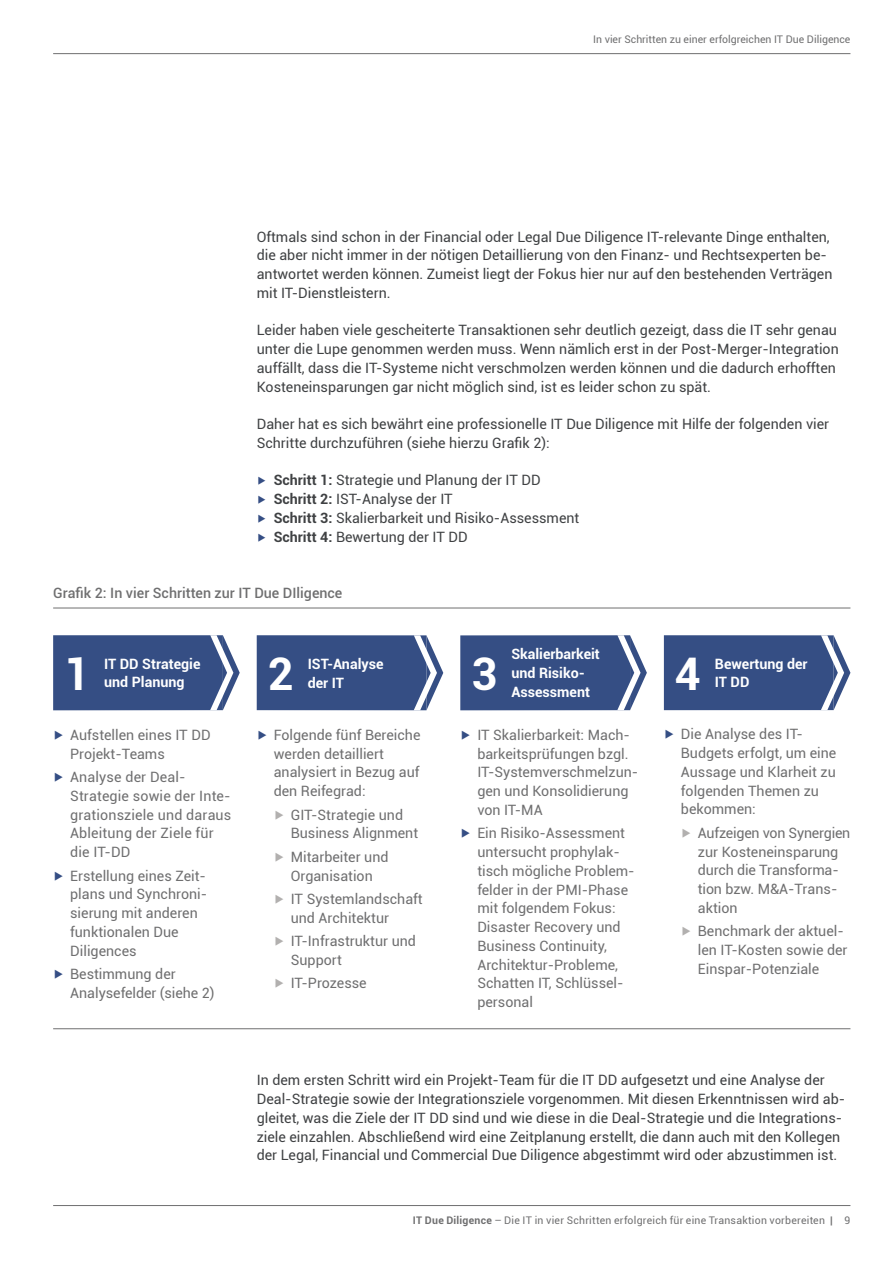
<style>
.page{position:relative;width:893px;height:1263px;background:#fff}
.page>*{position:absolute;margin:0;border:0;box-sizing:border-box;transform-origin:0 0}
.t1{font:700 45px "Roboto";color:#fff}
.t2{font:14.25px/18.8px "Roboto";color:#3f4143}
.t3{font:14.25px/18.8px "Roboto";color:#6f6f70}
.t4{font:700 14.25px/18.8px "Roboto";color:#fff}
.t5{font:500 14.25px "Roboto";color:#6f6f70}
.t6{font:10.5px "Roboto";letter-spacing:.01em;color:#6f6f70}
.s1{color:#354e84}
.s2{font-weight:700}
.s3{color:#b2b0af}
</style>
<div class="page">
<hr style="left:53px;top:53px;width:797px;height:1px;background:#6f6f70">
<hr style="left:53px;top:1205px;width:797px;height:1px;background:#6f6f70">
<hr style="left:53px;top:608px;width:797px;height:1px;background:#6f6f70">
<div style="left:53px;top:635px;width:170px;height:75px;background:#354e84"></div>
<svg style="left:210px;top:635px;width:30px;height:75px"></svg>
<div style="left:460px;top:635px;width:170px;height:75px;background:#354e84"></div>
<svg style="left:617px;top:635px;width:30px;height:75px"></svg>
<div style="left:257px;top:635px;width:169px;height:75px;background:#354e84"></div>
<svg style="left:414px;top:635px;width:29px;height:75px"></svg>
<div style="left:664px;top:635px;width:170px;height:75px;background:#354e84"></div>
<svg style="left:821px;top:635px;width:29px;height:75px"></svg>
<hr style="left:53px;top:1028px;width:797px;height:1px;background:#6f6f70">
<p class="t6" style="left:593px;top:31px;width:259px">In vier Schritten zu einer erfolgreichen IT Due Diligence</p>
<p class="t2" style="left:257px;top:227px;width:577px">Oftmals sind schon in der Financial oder Legal Due Diligence IT-relevante Dinge enthalten, die aber nicht immer in der nötigen Detaillierung von den Finanz- und Rechtsexperten be&shy;antwortet werden können. Zumeist liegt der Fokus hier nur auf den bestehenden Verträgen mit IT-Dienstleistern.</p>
<p class="t2" style="left:257px;top:320px;width:584px">Leider haben viele gescheiterte Transaktionen sehr deutlich gezeigt, dass die IT sehr genau unter die Lupe genommen werden muss. Wenn nämlich erst in der Post-Merger-Integration auffällt, dass die IT-Systeme nicht verschmolzen werden können und die dadurch erhofften Kosteneinsparungen gar nicht möglich sind, ist es leider schon zu spät.</p>
<p class="t2" style="left:257px;top:414px;width:574px">Daher hat es sich bewährt eine professionelle IT Due Diligence mit Hilfe der folgenden vier<br>Schritte durchzuführen (siehe hierzu Grafik 2):</p>
<p class="t2" style="left:257px;top:470px;width:324px"><span class="s1">▶</span> <span class="s2">Schritt 1:</span> Strategie und Planung der IT DD<br><span class="s1">▶</span> <span class="s2">Schritt 2:</span> IST-Analyse der IT<br><span class="s1">▶</span> <span class="s2">Schritt 3:</span> Skalierbarkeit und Risiko-Assessment <span class="s1">▶</span> <span class="s2">Schritt 4:</span> Bewertung der IT DD</p>
<p class="t5" style="left:53px;top:583px;width:291px">Grafik 2: In vier Schritten zur IT Due DIligence</p>
<h1 class="t1" style="left:64px;top:642px;width:27px">1</h1>
<p class="t4" style="left:104px;top:654px;width:98px">IT DD Strategie</p>
<p class="t4" style="left:104px;top:672px;width:82px">und Planung</p>
<h1 class="t1" style="left:268px;top:642px;width:27px">2</h1>
<p class="t4" style="left:308px;top:654px;width:77px">IST-Analyse</p>
<p class="t4" style="left:308px;top:672px;width:38px">der IT</p>
<h1 class="t1" style="left:471px;top:642px;width:27px">3</h1>
<p class="t4" style="left:511px;top:644px;width:90px">Skalierbarkeit und Risiko-</p>
<p class="t4" style="left:511px;top:682px;width:80px">Assessment</p>
<h1 class="t1" style="left:675px;top:642px;width:27px">4</h1>
<p class="t4" style="left:715px;top:654px;width:94px">Bewertung der</p>
<p class="t4" style="left:715px;top:672px;width:36px">IT DD</p>
<p class="t3" style="left:70px;top:725px;width:142px;text-indent:-17px"><span class="s1">▶</span> Aufstellen eines IT DD<br>Projekt-Teams</p>
<p class="t3" style="left:70px;top:767px;width:163px;text-indent:-17px"><span class="s1">▶</span> Analyse der Deal-<br>Strategie sowie der Inte&shy;grationsziele und daraus<br>Ableitung der Ziele für die IT-DD</p>
<p class="t3" style="left:70px;top:865px;width:137px;text-indent:-17px"><span class="s1">▶</span> Erstellung eines Zeit&shy;plans und Synchroni&shy;sierung mit anderen funktionalen Due<br>Diligences</p>
<p class="t3" style="left:70px;top:964px;width:146px;text-indent:-17px"><span class="s1">▶</span> Bestimmung der<br>Analysefelder (siehe 2)</p>
<p class="t3" style="left:274px;top:725px;width:148px;text-indent:-17px"><span class="s1">▶</span> Folgende fünf Bereiche werden detailliert analysiert in Bezug auf den Reifegrad:</p>
<p class="t3" style="left:291px;top:805px;width:129px;text-indent:-17px"><span class="s3">▶</span> GIT-Strategie und<br>Business Alignment</p>
<p class="t3" style="left:274px;top:847px;width:116px;text-align:center"><span class="s3">▶</span> Mitarbeiter und<br>Organisation</p>
<p class="t3" style="left:291px;top:889px;width:133px;text-indent:-17px"><span class="s3">▶</span> IT Systemlandschaft und Architektur</p>
<p class="t3" style="left:291px;top:931px;width:127px;text-indent:-17px"><span class="s3">▶</span> IT-Infrastruktur und<br>Support</p>
<p class="t3" style="left:274px;top:973px;width:94px"><span class="s3">▶</span> IT-Prozesse</p>
<p class="t3" style="left:477px;top:725px;width:163px;text-indent:-17px"><span class="s1">▶</span> IT Skalierbarkeit: Mach&shy;barkeitsprüfungen bzgl.<br>IT-Systemverschmelzun&shy;gen und Konsolidierung von IT-MA</p>
<p class="t3" style="left:477px;top:823px;width:159px;text-indent:-17px"><span class="s1">▶</span> Ein Risiko-Assessment untersucht prophylak&shy;tisch mögliche Problem&shy;felder in der PMI-Phase mit folgendem Fokus:<br>Disaster Recovery und<br>Business Continuity,<br>Architektur-Probleme,<br>Schatten IT, Schlüssel&shy;personal</p>
<p class="t3" style="left:681px;top:724px;width:157px;text-indent:-17px"><span class="s1">▶</span> Die Analyse des IT-<br>Budgets erfolgt, um eine<br>Aussage und Klarheit zu folgenden Themen zu bekommen:</p>
<p class="t3" style="left:698px;top:823px;width:154px;text-indent:-17px"><span class="s3">▶</span> Aufzeigen von Synergien zur Kosteneinsparung durch die Transforma&shy;tion bzw. M&amp;A-Trans&shy;aktion</p>
<p class="t3" style="left:698px;top:921px;width:151px;text-indent:-17px"><span class="s3">▶</span> Benchmark der aktuel&shy;len IT-Kosten sowie der<br>Einspar-Potenziale</p>
<p class="t2" style="left:257px;top:1070px;width:590px">In dem ersten Schritt wird ein Projekt-Team für die IT DD aufgesetzt und eine Analyse der Deal-Strategie sowie der Integrationsziele vorgenommen. Mit diesen Erkenntnissen wird ab&shy;gleitet, was die Ziele der IT DD sind und wie diese in die Deal-Strategie und die Integrations&shy;ziele einzahlen. Abschließend wird eine Zeitplanung erstellt, die dann auch mit den Kollegen der Legal, Financial und Commercial Due Diligence abgestimmt wird oder abzustimmen ist.</p>
<p class="t6" style="left:413px;top:1213px;width:439px"><span class="s2">IT Due Diligence</span> – Die IT in vier Schritten erfolgreich für eine Transaktion vorbereiten <span class="s2">|</span> 9</p>
</div>
